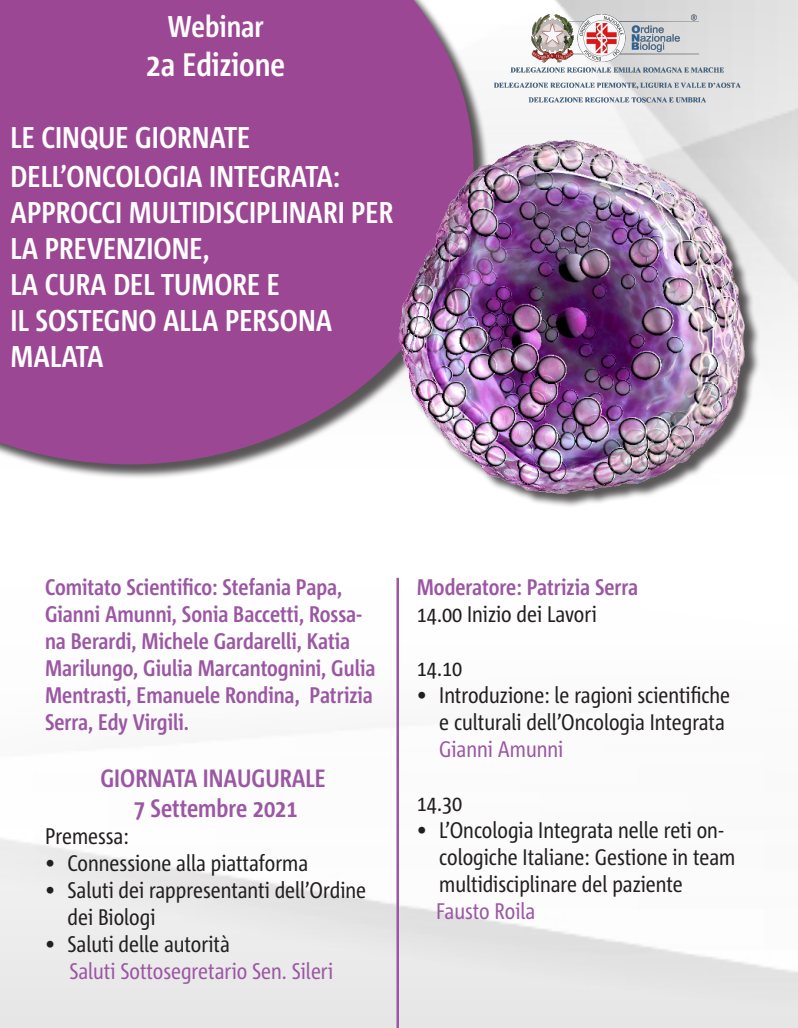
<style>
.page{position:relative;width:798px;height:1028px;background:#fff}
.page>*{position:absolute;margin:0;border:0;box-sizing:border-box;transform-origin:0 0}
.t1{font:700 32.5px "Corpid Cd OT";color:#fff}
.t2{font:700 30px/36px "Corpid Cd OT";color:#fff}
.t3{font:700 25px "Corpid Cd OT";color:#9b57a3}
.t4{font:22.5px/27px "Corpid Cd OT";color:#231f20}
.t5{font:700 22.5px/27px "Corpid Cd OT";color:#9b57a3}
.t6{font:22.5px "Corpid Cd OT";color:#9b57a3}
.s1{color:#9b57a3}
</style>
<div class="page">
<div style="left:0;top:0;width:489px;height:480px;background:#231f20;opacity:.75"></div>
<div style="left:0;top:0;width:473px;height:464px;background:#9c4794"></div>
<img style="left:362px;top:110px;width:414px;height:398px">
<img style="left:487px;top:14px;width:265px;height:92px">
<svg style="left:396px;top:578px;width:3px;height:450px"></svg>
<p class="t2" style="left:167px;top:8px;width:98px">Webinar</p>
<p class="t1" style="left:146px;top:45px;width:140px">2a Edizione</p>
<p class="t2" style="left:11px;top:119px;width:241px">LE CINQUE GIORNATE</p>
<p class="t2" style="left:11px;top:158px;width:331px">DELL’ONCOLOGIA INTEGRATA:</p>
<p class="t2" style="left:11px;top:194px;width:384px">APPROCCI MULTIDISCIPLINARI PER<br>LA PREVENZIONE,</p>
<p class="t2" style="left:11px;top:266px;width:271px">LA CURA DEL TUMORE E</p>
<p class="t2" style="left:11px;top:302px;width:323px">IL SOSTEGNO ALLA PERSONA</p>
<p class="t2" style="left:11px;top:338px;width:94px">MALATA</p>
<p class="t5" style="left:45px;top:573px;width:332px">Comitato Scientifico: Stefania Papa, Gianni Amunni, Sonia Baccetti, Rossa&shy;na Berardi, Michele Gardarelli, Katia Marilungo, Giulia Marcantognini, Gulia Mentrasti, Emanuele Rondina, Patrizia Serra, Edy Virgili.</p>
<p class="t3" style="left:100px;top:763px;width:227px">GIORNATA INAUGURALE</p>
<p class="t3" style="left:134px;top:793px;width:165px">7 Settembre 2021</p>
<p class="t4" style="left:45px;top:822px;width:85px">Premessa:</p>
<p class="t4" style="left:45px;top:849px;width:264px">• Connessione alla piattaforma</p>
<p class="t4" style="left:68px;top:876px;width:300px;text-indent:-22px">• Saluti dei rappresentanti dell’Ordine dei Biologi</p>
<p class="t4" style="left:45px;top:930px;width:186px">• Saluti delle autorità</p>
<p class="t6" style="left:69px;top:957px;width:265px">Saluti Sottosegretario Sen. Sileri</p>
<p class="t5" style="left:416px;top:573px;width:223px">Moderatore: Patrizia Serra</p>
<p class="t4" style="left:416px;top:600px;width:181px">14.00 Inizio dei Lavori</p>
<p class="t4" style="left:416px;top:654px;width:47px">14.10</p>
<p class="t4" style="left:439px;top:681px;width:292px;text-indent:-22px">• Introduzione: le ragioni scientifiche e culturali dell’Oncologia Integrata<br><span class="s1">Gianni Amunni</span></p>
<p class="t4" style="left:416px;top:789px;width:47px">14.30</p>
<p class="t4" style="left:439px;top:816px;width:297px;text-indent:-22px">• L’Oncologia Integrata nelle reti on&shy;cologiche Italiane: Gestione in team multidisciplinare del paziente</p>
<p class="t6" style="left:436px;top:897px;width:101px">Fausto Roila</p>
</div>
